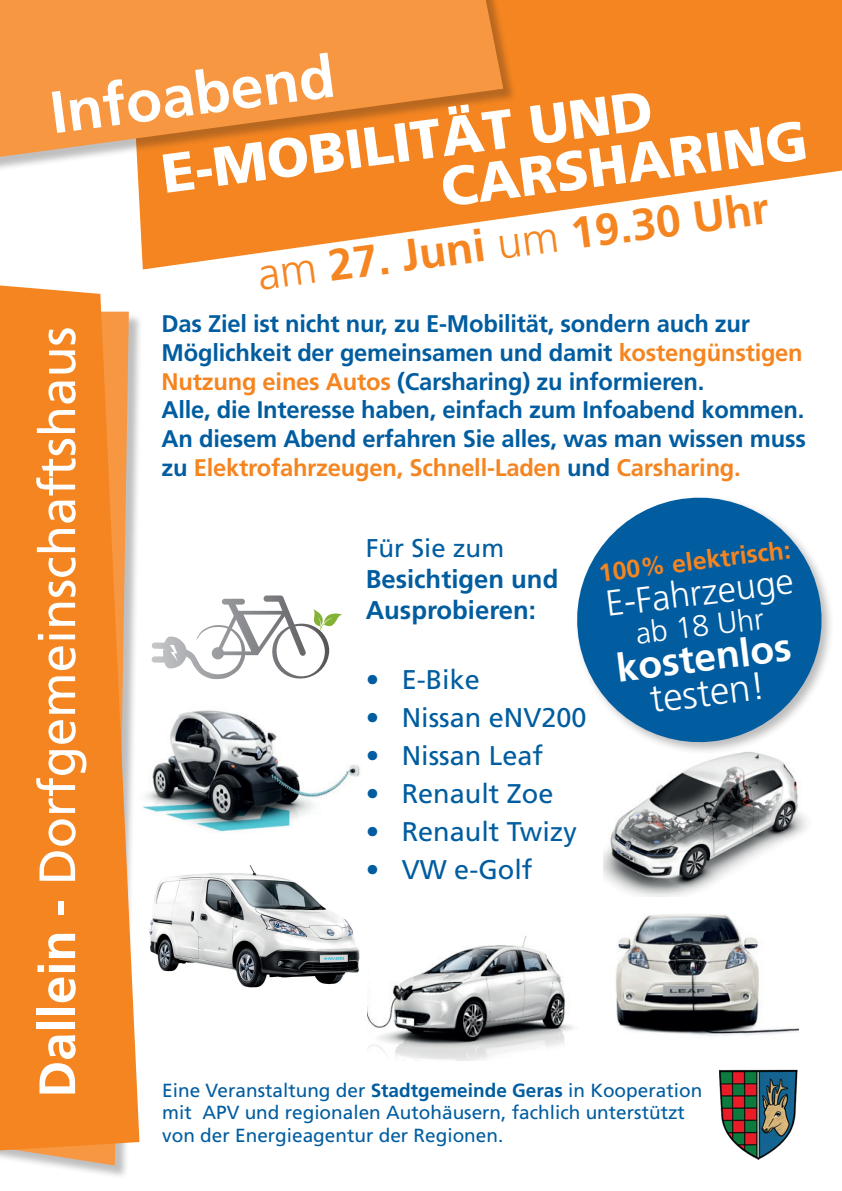
<style>
.page{position:relative;width:842px;height:1191px;background:#fff}
.page>*{position:absolute;margin:0;border:0;box-sizing:border-box;transform-origin:0 0}
.t1{font:700 59.3px "Frutiger";color:#fff}
.t2{font:900 55px/52.1px "Frutiger";color:#fff}
.t3{font:51px "Frutiger";color:#fff}
.t4{font:700 44.4px "Frutiger";color:#f58520}
.t5{font:700 39px "Frutiger";color:#fff}
.t6{font:300 38.5px "Frutiger";color:#fff}
.t7{font:300 36.1px "Frutiger";color:#fff}
.t8{font:300 30.1px "Frutiger";color:#fff}
.t9{font:27px "Frutiger";color:#015da0}
.t10{font:700 25.7px/30.8px "Frutiger";color:#015da0}
.t11{font:25.7px "Frutiger";color:#015da0}
.t12{font:700 25px "Frutiger";color:#f58520}
.t13{font:700 24px/28.8px "Frutiger";letter-spacing:-.01em;color:#015da0}
.t14{font:19px/22.8px "Frutiger";color:#015da0}
.s1{font-weight:300}
.s2{font-weight:700}
.s3{color:#f58520}
</style>
<div class="page">
<img style="left:604px;top:755px;width:203px;height:141px">
<img style="left:143px;top:710px;width:217px;height:122px">
<img style="left:615px;top:914px;width:183px;height:122px">
<img style="left:149px;top:865px;width:211px;height:123px">
<svg style="left:577px;top:497px;width:254px;height:255px;fill:#015da0"></svg>
<svg style="left:152px;top:595px;width:190px;height:84px"></svg>
<svg style="left:139px;top:0;width:703px;height:269px;fill:#f58520"></svg>
<div style="left:0;top:0;width:517px;height:213px;background:#231f20;opacity:.29"></div>
<svg style="left:0;top:0;width:503px;height:157px;background:#f3923c"></svg>
<img style="left:719px;top:1069px;width:78px;height:90px">
<div style="left:0;top:313px;width:143px;height:866px;background:#231f20;opacity:.29"></div>
<svg style="left:0;top:285px;width:139px;height:865px;background:#f38e33"></svg>
<img style="left:367px;top:936px;width:207px;height:124px">
<h1 class="t1" style="left:46px;top:80px;width:288px;rotate:-8deg">Infoabend</h1>
<h2 class="t2" style="left:430px;top:111px;width:371px;text-indent:-275px;rotate:-8deg">E-MOBILITÄT UND<br>CARSHARING</h2>
<h3 class="t4" style="left:254px;top:246px;width:517px;rotate:-7deg"><span class="s1">am</span> 27. Juni <span class="s1">um</span> 19.30 Uhr</h3>
<h3 class="t3" style="left:27px;top:1097px;width:772px;rotate:-90deg"><span class="s2">Dallein -</span> Dorfgemeinschaftshaus</h3>
<p class="t13" style="left:162px;top:309px;width:646px">Das Ziel ist nicht nur, zu E-Mobilität, sondern auch zur Möglichkeit der gemeinsamen und damit <span class="s3">kostengünstigen Nutzung eines Autos</span> (Carsharing) zu informieren.<br>Alle, die Interesse haben, einfach zum Infoabend kommen.<br>An diesem Abend erfahren Sie alles, was man wissen muss zu <span class="s3">Elektrofahrzeugen, Schnell-Laden</span> und <span class="s3">Carsharing.</span></p>
<p class="t11" style="left:366px;top:533px;width:140px">Für Sie zum</p>
<p class="t10" style="left:366px;top:563px;width:194px">Besichtigen und<br>Ausprobieren:</p>
<p class="t9" style="left:366px;top:664px;width:116px">• E-Bike</p>
<p class="t9" style="left:366px;top:702px;width:222px">• Nissan eNV200</p>
<p class="t9" style="left:366px;top:740px;width:179px">• Nissan Leaf</p>
<p class="t9" style="left:366px;top:777px;width:189px">• Renault Zoe</p>
<p class="t9" style="left:366px;top:815px;width:213px">• Renault Twizy</p>
<p class="t9" style="left:366px;top:853px;width:168px">• VW e-Golf</p>
<p class="t12" style="left:597px;top:558px;width:195px;rotate:-7deg">100% elektrisch:</p>
<h3 class="t7" style="left:604px;top:583px;width:190px;rotate:-7deg">E-Fahrzeuge</h3>
<p class="t8" style="left:634px;top:617px;width:130px;rotate:-7deg">ab 18 Uhr</p>
<h3 class="t5" style="left:614px;top:645px;width:177px;rotate:-7deg">kostenlos</h3>
<h3 class="t6" style="left:648px;top:677px;width:117px;rotate:-7deg">testen!</h3>
<p class="t14" style="left:162px;top:1078px;width:541px">Eine Veranstaltung der <span class="s2">Stadtgemeinde Geras</span> in Kooperation mit APV und regionalen Autohäusern, fachlich unterstützt von der Energieagentur der Regionen.</p>
</div>
